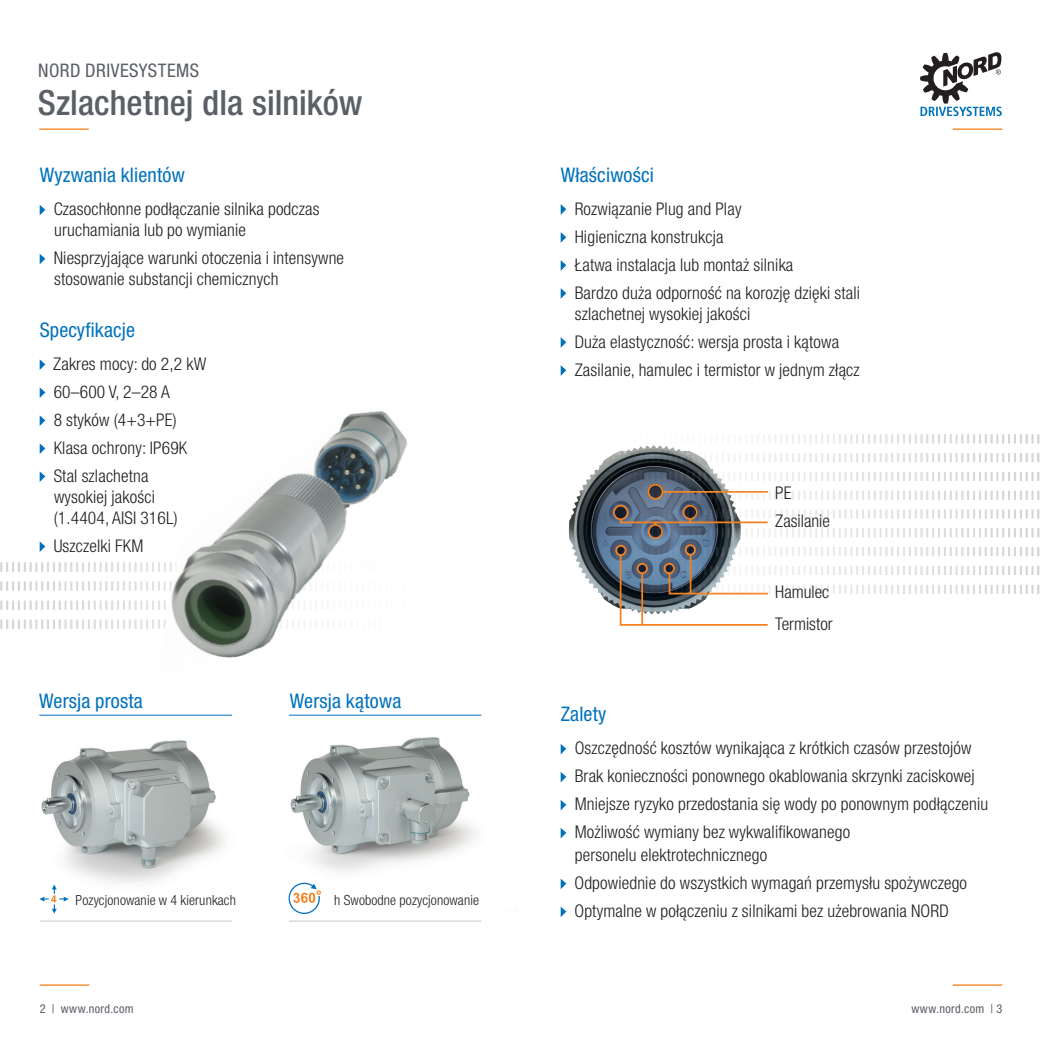
<style>
.page{position:relative;width:1042px;height:1042px;background:#fff}
.page>*{position:absolute;margin:0;border:0;box-sizing:border-box;transform-origin:0 0}
.t1{font:500 condensed 34.82px "Helvetica Neue LT Std";color:#5b5f66}
.Headline{font:condensed 20.12px "Helvetica Neue LT Pro";letter-spacing:.01em;color:#0072bc}
.Headline-2{font:condensed 20.12px "Helvetica Neue LT Std";letter-spacing:.01em;color:#0072bc}
.t2{font:condensed 18.72px "Helvetica Neue LT Std";letter-spacing:.025em;color:#5b5f66}
.Copy{font:300 condensed 17.5px/22.8px "Helvetica Neue LT Pro";letter-spacing:.01em;color:#231f20}
.Copy-2{font:300 condensed 17.5px "Helvetica Neue LT Std";letter-spacing:.01em;color:#231f20}
.Copy-3{font:300 condensed 14px "Helvetica Neue LT Std";letter-spacing:.01em;color:#231f20}
.t3{font:condensed 12.25px "Helvetica Neue LT Std";letter-spacing:.025em;color:#5b5f66}
</style>
<div class="page">
<img style="left:0;top:562px;width:148px;height:67px">
<img style="left:152px;top:411px;width:255px;height:247px">
<img style="left:288px;top:737px;width:188px;height:174px">
<img style="left:41px;top:740px;width:184px;height:143px">
<div style="left:289px;top:882px;width:31px;height:32px;border:1px solid #0072bc;border-radius:50%"></div>
<div style="left:314px;top:887px;width:10px;height:9px;background:#fff"></div>
<svg style="left:293px;top:884px;width:28px;height:19px"></svg>
<svg style="left:40px;top:884px;width:29px;height:29px"></svg>
<hr style="left:40px;top:984px;width:49px;height:1px;background:#f58220">
<hr style="left:952px;top:984px;width:50px;height:1px;background:#f58220">
<hr style="left:39px;top:128px;width:50px;height:2px;background:#f58220">
<svg style="left:561px;top:204px;width:5px;height:11px"></svg>
<svg style="left:561px;top:232px;width:5px;height:11px"></svg>
<svg style="left:561px;top:260px;width:5px;height:11px"></svg>
<svg style="left:561px;top:288px;width:5px;height:11px"></svg>
<svg style="left:561px;top:337px;width:5px;height:11px"></svg>
<svg style="left:561px;top:365px;width:5px;height:11px"></svg>
<svg style="left:561px;top:744px;width:5px;height:10px"></svg>
<svg style="left:561px;top:772px;width:5px;height:10px"></svg>
<svg style="left:561px;top:800px;width:5px;height:10px"></svg>
<svg style="left:561px;top:828px;width:5px;height:10px"></svg>
<svg style="left:561px;top:879px;width:5px;height:10px"></svg>
<svg style="left:561px;top:907px;width:5px;height:10px"></svg>
<svg style="left:619px;top:595px;width:149px;height:31px"></svg>
<hr style="left:641px;top:573px;width:2px;height:52px;background:#f58220">
<hr style="left:952px;top:128px;width:50px;height:2px;background:#f58220">
<svg style="left:920px;top:52px;width:82px;height:64px"></svg>
<svg style="left:40px;top:205px;width:5px;height:10px"></svg>
<svg style="left:40px;top:254px;width:5px;height:10px"></svg>
<svg style="left:40px;top:359px;width:5px;height:11px"></svg>
<svg style="left:40px;top:387px;width:5px;height:11px"></svg>
<svg style="left:40px;top:415px;width:5px;height:11px"></svg>
<svg style="left:40px;top:443px;width:5px;height:11px"></svg>
<svg style="left:40px;top:471px;width:5px;height:11px"></svg>
<svg style="left:40px;top:541px;width:5px;height:11px"></svg>
<hr style="left:39px;top:715px;width:193px;height:1px;background:#0072bc">
<hr style="left:40px;top:921px;width:192px;height:1px;background:#c7c8ca">
<hr style="left:289px;top:715px;width:192px;height:1px;background:#0072bc">
<hr style="left:289px;top:921px;width:192px;height:1px;background:#c7c8ca">
<img style="left:569px;top:434px;width:471px;height:161px">
<p class="t2" style="left:38px;top:60px;width:162px">NORD DRIVESYSTEMS</p>
<p class="t1" style="left:38px;top:82px;width:326px">Szlachetnej dla silników</p>
<p class="Headline-2" style="left:40px;top:164px;width:147px">Wyzwania klientów</p>
<p class="Copy" style="left:54px;top:198px;width:267px">Czasochłonne podłączanie silnika podczas</p>
<p class="Copy" style="left:54px;top:219px;width:193px">uruchamiania lub po wymianie</p>
<p class="Copy" style="left:54px;top:247px;width:292px">Niesprzyjające warunki otoczenia i intensywne</p>
<p class="Copy" style="left:54px;top:268px;width:226px">stosowanie substancji chemicznych</p>
<p class="Headline-2" style="left:40px;top:318px;width:97px">Specyfikacje</p>
<p class="Copy" style="left:53px;top:352px;width:155px">Zakres mocy: do 2,2 kW</p>
<p class="Copy" style="left:54px;top:380px;width:118px">60–600 V, 2–28 A</p>
<p class="Copy" style="left:54px;top:408px;width:124px">8 styków (4+3+PE)</p>
<p class="Copy" style="left:54px;top:436px;width:135px">Klasa ochrony: IP69K</p>
<p class="Copy" style="left:54px;top:464px;width:96px">Stal szlachetna</p>
<p class="Copy" style="left:54px;top:485px;width:102px">wysokiej jakości</p>
<p class="Copy" style="left:54px;top:506px;width:125px">(1.4404, AISI 316L)</p>
<p class="Copy-2" style="left:54px;top:536px;width:91px">Uszczelki FKM</p>
<p class="Headline" style="left:39px;top:689px;width:105px">Wersja prosta</p>
<p class="Headline" style="left:290px;top:689px;width:113px">Wersja kątowa</p>
<p class="Copy-3" style="left:76px;top:892px;width:162px">Pozycjonowanie w 4 kierunkach</p>
<p class="Copy-3" style="left:334px;top:892px;width:146px">h Swobodne pozycjonowanie</p>
<p class="Headline" style="left:561px;top:163px;width:95px">Właściwości</p>
<p class="Copy" style="left:575px;top:197px;width:168px">Rozwiązanie Plug and Play</p>
<p class="Copy" style="left:575px;top:225px;width:150px">Higieniczna konstrukcja</p>
<p class="Copy" style="left:575px;top:253px;width:220px">Łatwa instalacja lub montaż silnika</p>
<p class="Copy" style="left:575px;top:281px;width:287px">Bardzo duża odporność na korozję dzięki stali</p>
<p class="Copy" style="left:575px;top:302px;width:177px">szlachetnej wysokiej jakości</p>
<p class="Copy" style="left:575px;top:330px;width:266px">Duża elastyczność: wersja prosta i kątowa</p>
<p class="Copy" style="left:575px;top:358px;width:286px">Zasilanie, hamulec i termistor w jednym złącz</p>
<p class="Copy" style="left:775px;top:481px;width:18px">PE</p>
<p class="Copy" style="left:775px;top:510px;width:56px">Zasilanie</p>
<p class="Copy" style="left:775px;top:580px;width:56px">Hamulec</p>
<p class="Copy" style="left:775px;top:612px;width:59px">Termistor</p>
<p class="Headline-2" style="left:561px;top:702px;width:47px">Zalety</p>
<p class="Copy" style="left:575px;top:737px;width:398px">Oszczędność kosztów wynikająca z krótkich czasów przestojów</p>
<p class="Copy" style="left:575px;top:765px;width:401px">Brak konieczności ponownego okablowania skrzynki zaciskowej</p>
<p class="Copy" style="left:575px;top:793px;width:415px">Mniejsze ryzyko przedostania się wody po ponownym podłączeniu</p>
<p class="Copy" style="left:575px;top:821px;width:277px">Możliwość wymiany bez wykwalifikowanego personelu elektrotechnicznego</p>
<p class="Copy" style="left:574px;top:871px;width:394px">Odpowiednie do wszystkich wymagań przemysłu spożywczego</p>
<p class="Copy" style="left:574px;top:899px;width:376px">Optymalne w połączeniu z silnikami bez użebrowania NORD</p>
<p class="t3" style="left:40px;top:1002px;width:95px">2 | www.nord.com</p>
<p class="t3" style="left:911px;top:1002px;width:92px">www.nord.com | 3</p>
</div>
